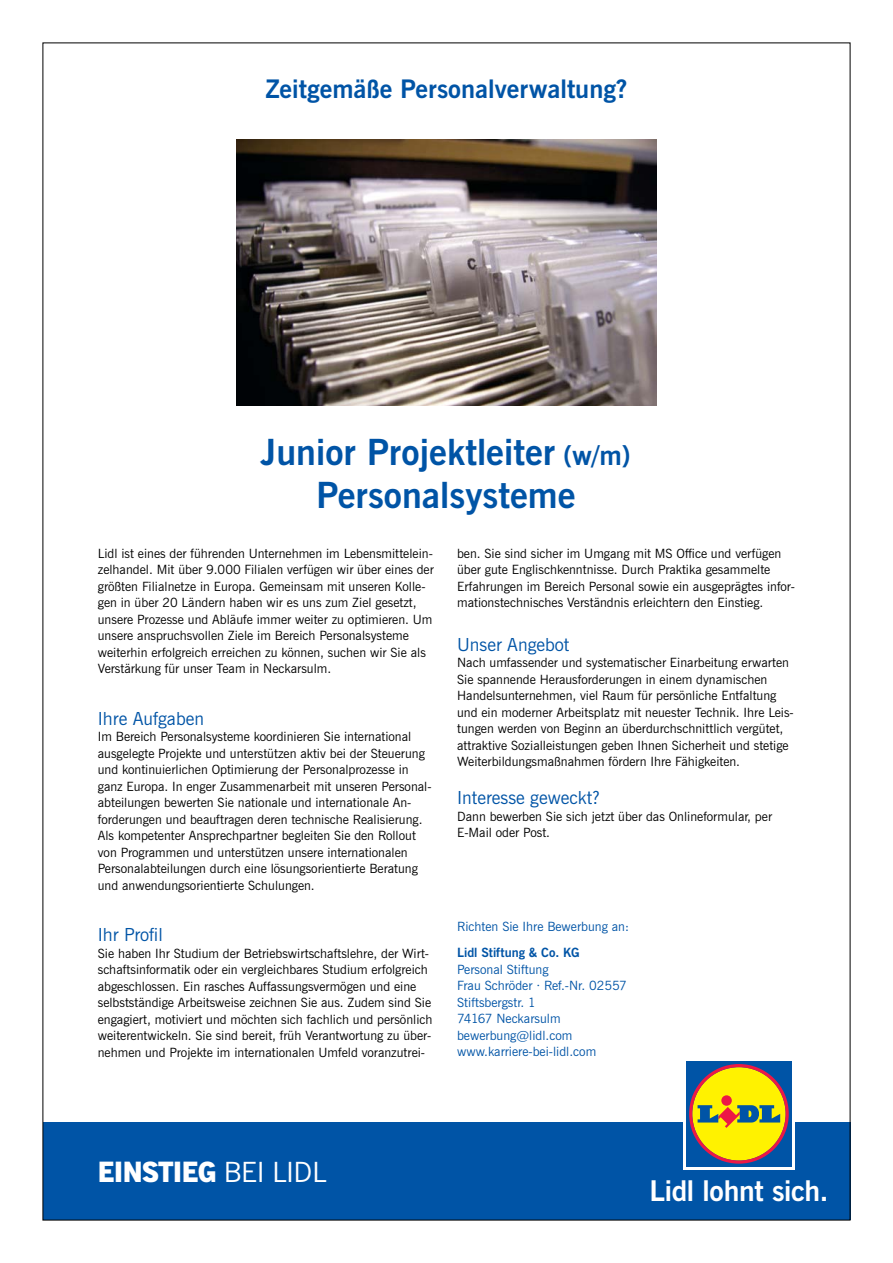
<style>
.page{position:relative;width:893px;height:1263px;background:#fff}
.page>*{position:absolute;margin:0;border:0;box-sizing:border-box;transform-origin:0 0}
.t1{font:36px/43.2px "News Gothic Bd BT";color:#0054a6;text-align:center}
.t2{font:28.5px "News Gothic Bd BT";letter-spacing:-.015em;color:#fff}
.t3{font:27.9px "News Gothic X Bd";letter-spacing:-.025em;color:#fff}
.t4{font:25.5px "News Gothic Bd BT";color:#0054a6}
.t5{font:18px "News Gothic BT";color:#0054a6}
.t6{font:12.75px/16.5px "News Gothic BT";color:#000}
.t7{font:12.75px/16.5px "News Gothic BT";color:#0054a6}
.t8{font:12.75px "News Gothic Bd BT";color:#0054a6}
.s1{font-size:27px}
.s2{font-family:"News Gothic BT"}
</style>
<div class="page">
<div style="left:43px;top:1122px;width:807px;height:98px;background:#0054a6"></div>
<svg style="left:683px;top:1061px;width:112px;height:108px"></svg>
<div style="left:686px;top:1061px;width:105px;height:105px;background:#0054a6"></div>
<svg style="left:689px;top:1064px;width:100px;height:100px"></svg>
<img style="left:236px;top:139px;width:421px;height:266px">
<h3 class="t4" style="left:266px;top:72px;width:363px">Zeitgemäße Personalverwaltung?</h3>
<h1 class="t1" style="left:261px;top:432px;width:372px">Junior Projektleiter <span class="s1">(w/m)<br></span>Personalsysteme</h1>
<p class="t6" style="left:98px;top:545px;width:338px">Lidl ist eines der führenden Unternehmen im Lebensmittelein&shy;zelhandel. Mit über 9.000 Filialen verfügen wir über eines der größten Filialnetze in Europa. Gemeinsam mit unseren Kolle&shy;gen in über 20 Ländern haben wir es uns zum Ziel gesetzt, unsere Prozesse und Abläufe immer weiter zu optimieren. Um unsere anspruchsvollen Ziele im Bereich Personalsysteme weiterhin erfolgreich erreichen zu können, suchen wir Sie als Verstärkung für unser Team in Neckarsulm.</p>
<h3 class="t5" style="left:98px;top:706px;width:108px">I hre Aufgaben</h3>
<p class="t6" style="left:98px;top:729px;width:335px">I m Bereich Personalsysteme koordinieren Sie international ausgelegte Projekte und unterstützen aktiv bei der Steuerung und kontinuierlichen Optimierung der Personalprozesse in ganz Europa. I n enger Zusammenarbeit mit unseren Personal&shy;abteilungen bewerten Sie nationale und internationale An&shy;forderungen und beauftragen deren technische Realisierung.<br>Als kompetenter Ansprechpartner begleiten Sie den Rollout von Programmen und unterstützen unsere internationalen Personalabteilungen durch eine lösungsorientierte Beratung und anwendungsorientierte Schulungen.</p>
<h3 class="t5" style="left:98px;top:923px;width:67px">I hr Profil</h3>
<p class="t6" style="left:98px;top:945px;width:336px">Sie haben I hr Studium der Betriebswirtschaftslehre, der Wirt&shy;schaftsinformatik oder ein vergleichbares Studium erfolgreich abgeschlossen. Ein rasches Auffassungsvermögen und eine selbstständige Arbeitsweise zeichnen Sie aus. Zudem sind Sie engagiert, motiviert und möchten sich fachlich und persönlich weiterentwickeln. Sie sind bereit, früh Verantwortung zu über&shy;nehmen und Projekte im internationalen Umfeld voranzutrei-</p>
<p class="t6" style="left:457px;top:545px;width:339px">ben. Sie sind sicher im Umgang mit MS Office und verfügen über gute Englischkenntnisse. Durch Praktika gesammelte Erfahrungen im Bereich Personal sowie ein ausgeprägtes infor&shy;mationstechnisches Verständnis erleichtern den Einstieg.</p>
<h3 class="t5" style="left:457px;top:632px;width:114px">Unser Angebot</h3>
<p class="t6" style="left:457px;top:654px;width:338px">Nach umfassender und systematischer Einarbeitung erwarten Sie spannende Herausforderungen in einem dynamischen Handelsunternehmen, viel Raum für persönliche Entfaltung und ein moderner Arbeitsplatz mit neuester Technik. I hre Leis&shy;tungen werden von Beginn an überdurchschnittlich vergütet, attraktive Sozialleistungen geben I hnen Sicherheit und stetige Weiterbildungsmaßnahmen fördern I hre Fähigkeiten.</p>
<h3 class="t5" style="left:457px;top:786px;width:145px">I nteresse geweckt?</h3>
<p class="t6" style="left:457px;top:808px;width:317px">Dann bewerben Sie sich jetzt über das Onlineformular, per<br>E-Mail oder Post.</p>
<p class="t7" style="left:457px;top:919px;width:173px">Richten Sie I hre Bewerbung an:</p>
<p class="t8" style="left:457px;top:944px;width:124px">Lidl Stiftung &amp; Co. KG</p>
<p class="t7" style="left:457px;top:961px;width:171px">Personal Stiftung<br>Frau Schröder · Ref.-Nr. 02557<br>Stiftsbergstr. 1<br>74167 Neckarsulm bewerbung@lidl.com www.karriere-bei-lidl.com</p>
<h3 class="t3" style="left:98px;top:1154px;width:223px">EINSTIEG <span class="s2">bei Lidl</span></h3>
<h2 class="t2" style="left:650px;top:1171px;width:180px">Lidl lohnt sich.</h2>
</div>
